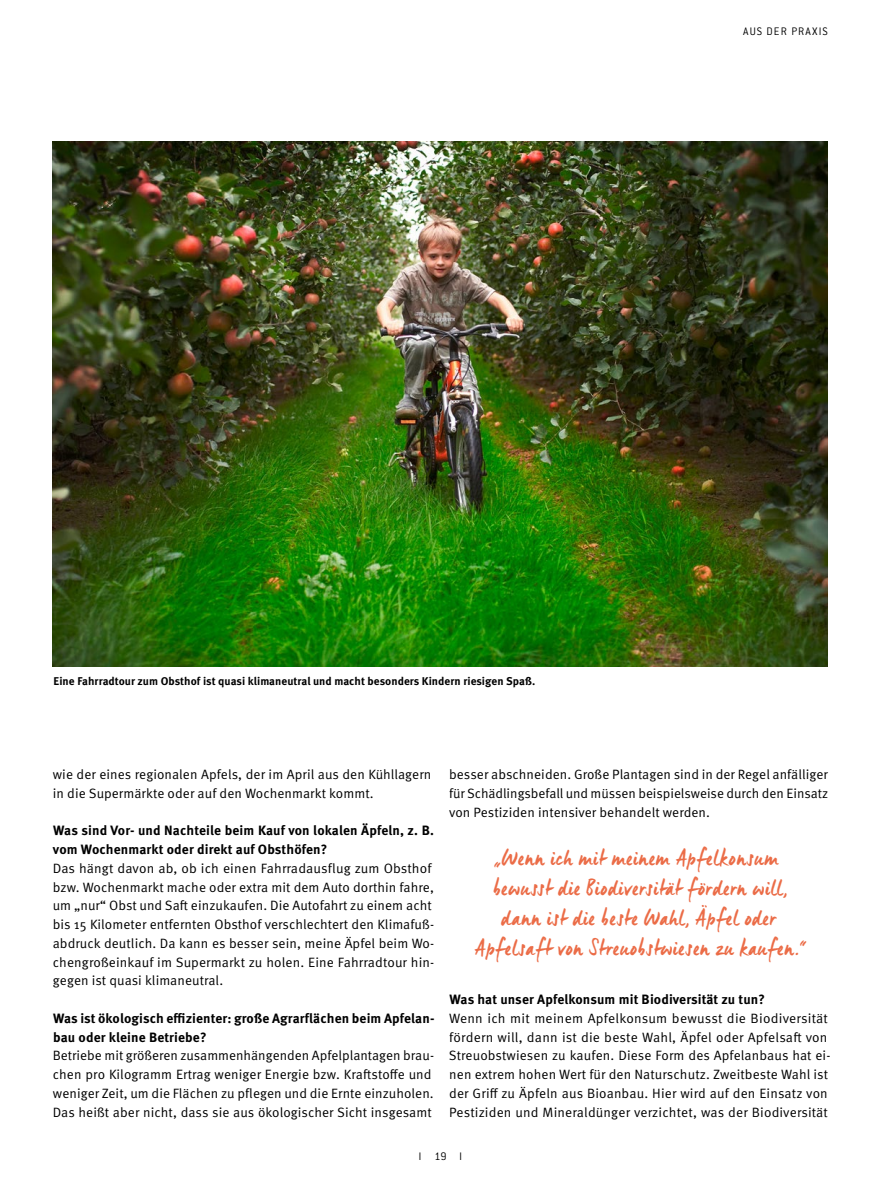
<style>
.page{position:relative;width:881px;height:1191px;background:#fff}
.page>*{position:absolute;margin:0;border:0;box-sizing:border-box;transform-origin:0 0}
.t1{font:22.5px/30px "Manus";letter-spacing:.04em;color:#eb6c47;text-align:center}
.t2{font:13.5px/18.8px "Meta Pro Norm";letter-spacing:.005em;color:#000}
.t3{font:700 13.5px/18.8px "Meta Pro";letter-spacing:.01em;color:#000}
.t4{font:300 12px "Conduit ITC";letter-spacing:.09em;color:#000}
.t5{font:700 11.25px "Meta Pro";letter-spacing:.005em;color:#000}
</style>
<div class="page">
<img style="left:53px;top:141px;width:774px;height:525px">
<p class="t4" style="left:743px;top:24px;width:86px">AUS DER PRAXIS</p>
<p class="t5" style="left:54px;top:672px;width:483px">Eine Fahrradtour zum Obsthof ist quasi klimaneutral und macht besonders Kindern riesigen Spaß.</p>
<p class="t2" style="left:53px;top:764px;width:380px">wie der eines regionalen Apfels, der im April aus den Kühllagern in die Supermärkte oder auf den Wochenmarkt kommt.</p>
<p class="t3" style="left:53px;top:820px;width:382px">Was sind Vor- und Nachteile beim Kauf von lokalen Äpfeln, z. B. vom Wochenmarkt oder direkt auf Obsthöfen?</p>
<p class="t2" style="left:53px;top:858px;width:383px">Das hängt davon ab, ob ich einen Fahrradausflug zum Obsthof bzw. Wochenmarkt mache oder extra mit dem Auto dorthin fahre, um „nur“ Obst und Saft einzukaufen. Die Autofahrt zu einem acht bis 15 Kilometer entfernten Obsthof verschlechtert den Klimafuß&shy;abdruck deutlich. Da kann es besser sein, meine Äpfel beim Wo&shy;chengroßeinkauf im Supermarkt zu holen. Eine Fahrradtour hin&shy;gegen ist quasi klimaneutral.</p>
<p class="t3" style="left:53px;top:1008px;width:383px">Was ist ökologisch effizienter: große Agrarflächen beim Apfelan&shy;bau oder kleine Betriebe?</p>
<p class="t2" style="left:53px;top:1045px;width:383px">Betriebe mit größeren zusammenhängenden Apfelplantagen brau&shy;chen pro Kilogramm Ertrag weniger Energie bzw. Kraftstoffe und weniger Zeit, um die Flächen zu pflegen und die Ernte einzuholen.<br>Das heißt aber nicht, dass sie aus ökologischer Sicht insgesamt</p>
<p class="t2" style="left:449px;top:764px;width:380px;text-align:justify">besser abschneiden. Große Plantagen sind in der Regel anfälliger für Schädlingsbefall und müssen beispielsweise durch den Einsatz von Pestiziden intensiver behandelt werden.</p>
<h1 class="t1" style="left:474px;top:842px;width:333px">„Wenn ich mit meinem Apfelkonsum bewusst die Biodiversität fördern will, dann ist die beste Wahl, Äpfel oder Apfelsaft von Streuobstwiesen zu kaufen.“</h1>
<p class="t3" style="left:449px;top:989px;width:317px">Was hat unser Apfelkonsum mit Biodiversität zu tun?</p>
<p class="t2" style="left:448px;top:1008px;width:383px">Wenn ich mit meinem Apfelkonsum bewusst die Biodiversität fördern will, dann ist die beste Wahl, Äpfel oder Apfelsaft von Streuobstwiesen zu kaufen. Diese Form des Apfelanbaus hat ei&shy;nen extrem hohen Wert für den Naturschutz. Zweitbeste Wahl ist der Griff zu Äpfeln aus Bioanbau. Hier wird auf den Einsatz von Pestiziden und Mineraldünger verzichtet, was der Biodiversität</p>
<p class="t4" style="left:419px;top:1149px;width:45px">l 19 l</p>
</div>
